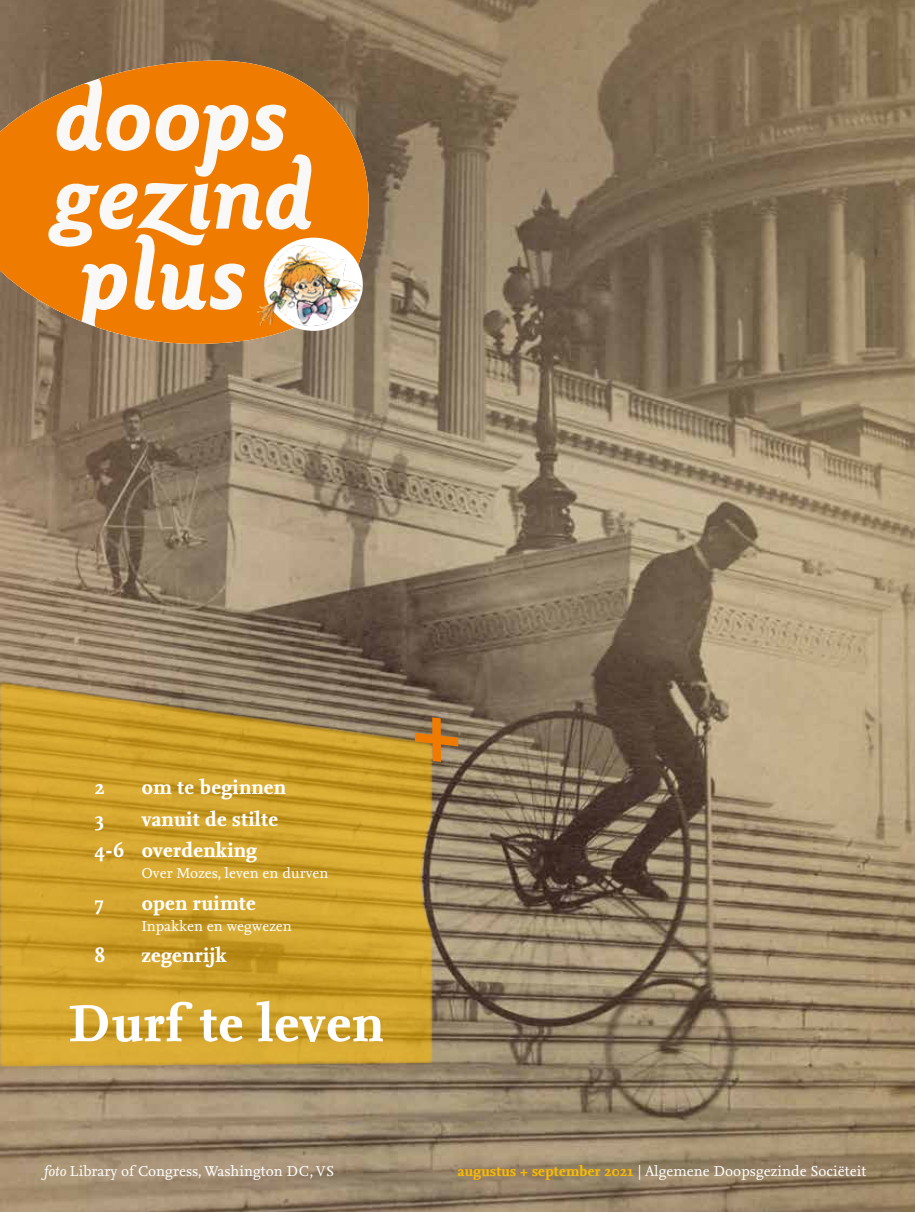
<style>
.page{position:relative;width:915px;height:1212px;background:#fff}
.page>*{position:absolute;margin:0;border:0;box-sizing:border-box;transform-origin:0 0}
.t1{font:700 54.45px "Nexus Serif";letter-spacing:.005em;color:#fff}
.t2{font:700 21px/31.5px "Nexus Serif";letter-spacing:.005em;color:#fff}
.t3{font:15px "Nexus Serif";color:#fff}
.s1{font-style:italic}
.s2{font-weight:700;color:#fbba00}
</style>
<div class="page">
<img style="left:0;top:0;width:914px;height:1212px">
<svg style="left:0;top:682px;width:432px;height:384px;background:#c99d2f"></svg>
<svg style="left:0;top:61px;width:368px;height:283px;fill:#ef7c00"></svg>
<img style="left:243px;top:236px;width:121px;height:95px">
<svg style="left:414px;top:715px;width:44px;height:49px;background:#968059"></svg>
<h2 class="t2" style="left:94px;top:771px;width:12px">2</h2>
<h2 class="t2" style="left:141px;top:771px;width:146px">om te beginnen</h2>
<h2 class="t2" style="left:94px;top:803px;width:11px">3</h2>
<h2 class="t2" style="left:94px;top:803px;width:185px;text-indent:47px">vanuit de stilte<br>4-6 overdenking</h2>
<p class="t3" style="left:141px;top:864px;width:188px">Over Mozes, leven en durven</p>
<h2 class="t2" style="left:94px;top:887px;width:11px">7</h2>
<h2 class="t2" style="left:141px;top:887px;width:116px">open ruimte</h2>
<p class="t3" style="left:141px;top:916px;width:152px">Inpakken en wegwezen</p>
<h2 class="t2" style="left:94px;top:939px;width:12px">8</h2>
<h2 class="t2" style="left:141px;top:939px;width:87px">zegenrijk</h2>
<h1 class="t1" style="left:68px;top:988px;width:317px">Durf te leven</h1>
<p class="t3" style="left:44px;top:1162px;width:291px"><span class="s1">foto</span> Library of Congress, Washington DC, VS</p>
<p class="t3" style="left:457px;top:1162px;width:410px"><span class="s2">augustus + september 2021</span> | Algemene Doopsgezinde Sociëteit</p>
</div>
